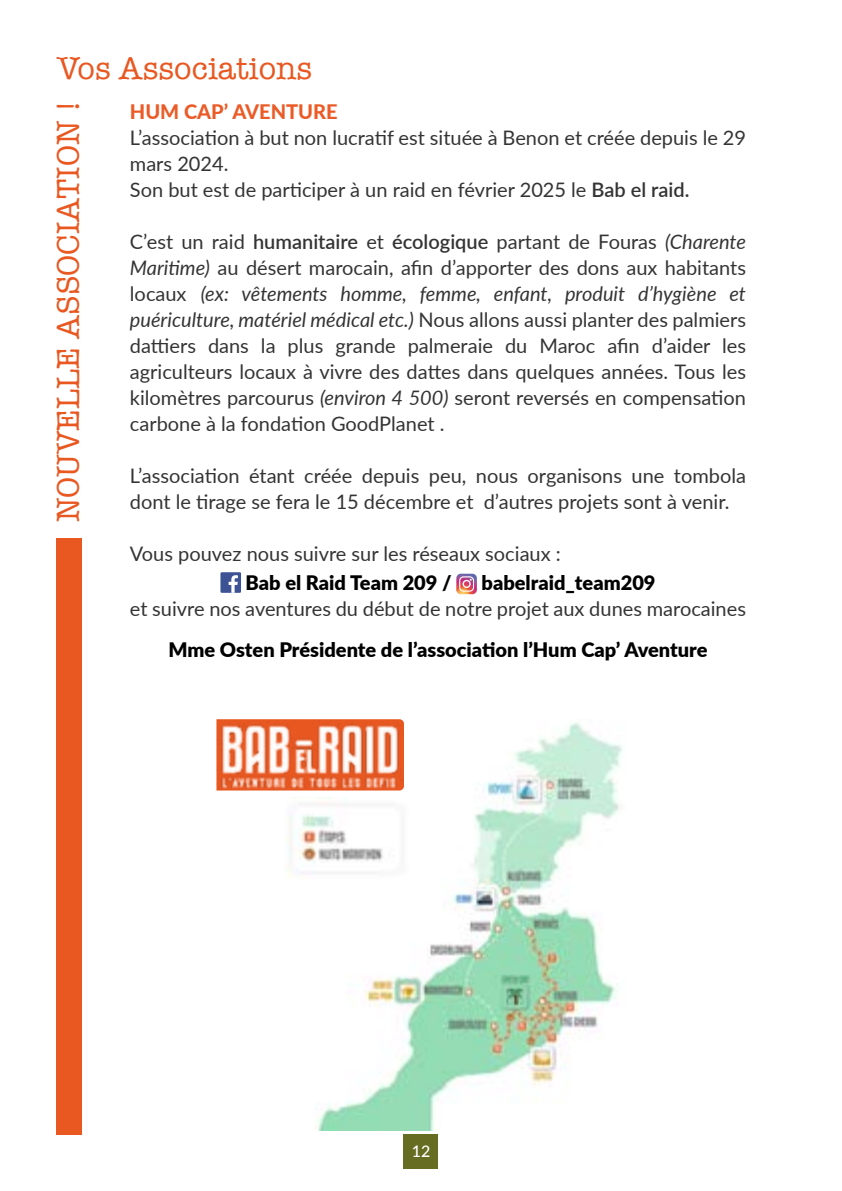
<style>
.page{position:relative;width:842px;height:1191px;background:#fff}
.page>*{position:absolute;margin:0;border:0;box-sizing:border-box;transform-origin:0 0}
.t1{font:32px "American Typewriter";color:#e95821}
.t2{font:20px/26px "Lato";color:#343434}
.t3{font:900 20px "Lato";color:#000}
.t4{font:800 20px "Lato";color:#eb5b27}
.t5{font:500 16px "Lato";color:#fff}
.s1{font-weight:600}
.s2{font-style:italic}
</style>
<div class="page">
<div style="left:220px;top:572px;width:21px;height:21px;background:#3c5294"></div>
<svg style="left:229px;top:575px;width:9px;height:18px"></svg>
<svg style="left:456px;top:573px;width:21px;height:21px"></svg>
<img style="left:287px;top:722px;width:336px;height:408px">
<div style="left:57px;top:538px;width:25px;height:596px;background:#e95821"></div>
<div style="left:240px;top:696px;width:130px;height:101px;background:#fff"></div>
<img style="left:216px;top:719px;width:188px;height:71px">
<div style="left:404px;top:1134px;width:34px;height:34px;background:#666d23"></div>
<h1 class="t1" style="left:57px;top:50px;width:257px">Vos Associations</h1>
<h1 class="t1" style="left:50px;top:521px;width:423px;rotate:-90deg">NOUVELLE ASSOCIATION !</h1>
<p class="t4" style="left:130px;top:97px;width:209px">HUM CAP’ AVENTURE</p>
<p class="t2" style="left:130px;top:124px;width:618px">L’association à but non lucratif est située à Benon et créée depuis le 29 mars 2024.<br>Son but est de participer à un raid en février 2025 le <span class="s1">Bab el raid.</span></p>
<p class="t2" style="left:130px;top:228px;width:618px;text-align:justify">C’est un raid <span class="s1">humanitaire</span> et <span class="s1">écologique</span> partant de Fouras <span class="s2">(Charente Maritime)</span> au désert marocain, afin d’apporter des dons aux habitants locaux <span class="s2">(ex: vêtements homme, femme, enfant, produit d’hygiène et puériculture, matériel médical etc.)</span> Nous allons aussi planter des palmiers dattiers dans la plus grande palmeraie du Maroc afin d’aider les agriculteurs locaux à vivre des dattes dans quelques années. Tous les kilomètres parcourus <span class="s2">(environ 4 500)</span> seront reversés en compensation carbone à la fondation GoodPlanet .</p>
<p class="t2" style="left:130px;top:462px;width:618px">L’association étant créée depuis peu, nous organisons une tombola dont le tirage se fera le 15 décembre et d’autres projets sont à venir.</p>
<p class="t2" style="left:130px;top:540px;width:432px">Vous pouvez nous suivre sur les réseaux sociaux :</p>
<p class="t3" style="left:246px;top:567px;width:208px">Bab el Raid Team 209 /</p>
<p class="t3" style="left:481px;top:567px;width:175px">babelraid_team209</p>
<p class="t2" style="left:130px;top:595px;width:618px">et suivre nos aventures du début de notre projet aux dunes marocaines</p>
<p class="t3" style="left:168px;top:634px;width:541px">Mme Osten Présidente de l’association l’Hum Cap’ Aventure</p>
<p class="t5" style="left:412px;top:1140px;width:20px">12</p>
</div>
